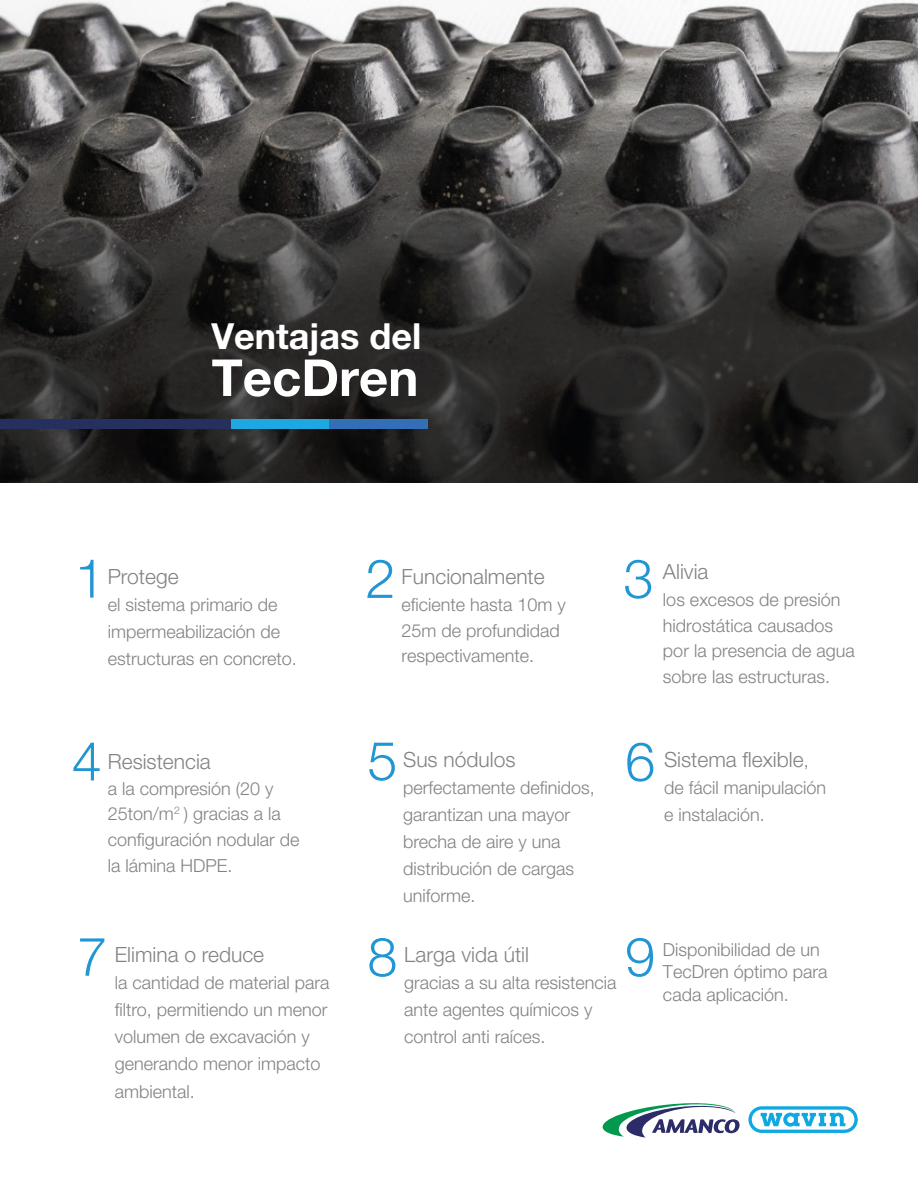
<style>
.page{position:relative;width:918px;height:1188px;background:#fff}
.page>*{position:absolute;margin:0;border:0;box-sizing:border-box;transform-origin:0 0}
.t1{font:300 54px "Helvetica Neue LT Std";color:#2295d3}
.t2{font:700 51px "Helvetica Neue LT Std";color:#fff}
.t3{font:700 36px "Helvetica Neue LT Std";color:#fff}
.t4{font:300 21px "Helvetica Neue LT Std";color:#818282}
.t5{font:300 18px/27px "Helvetica Neue LT Std";color:#818282}
.t6{font:300 18px/22.5px "Helvetica Neue LT Std";color:#818181}
.t7{font:300 10.5px "Helvetica Neue LT Std";color:#818282}
.s1{font-size:18px}
</style>
<div class="page">
<svg style="left:0;top:0;width:918px;height:482px;background:#464444"></svg>
<div style="left:329px;top:420px;width:98px;height:9px;background:#326fb6"></div>
<div style="left:230px;top:420px;width:99px;height:9px;background:#1ea8e1"></div>
<div style="left:0;top:420px;width:230px;height:9px;background:#25305e"></div>
<svg style="left:602px;top:1103px;width:138px;height:35px"></svg>
<svg style="left:748px;top:1106px;width:110px;height:27px"></svg>
<h3 class="t3" style="left:212px;top:313px;width:211px">Ventajas del</h3>
<h2 class="t2" style="left:212px;top:346px;width:208px">TecDren</h2>
<h1 class="t1" style="left:75px;top:545px;width:32px">1</h1>
<p class="t4" style="left:108px;top:564px;width:72px">Protege</p>
<p class="t5" style="left:108px;top:591px;width:171px">el sistema primario de</p>
<p class="t5" style="left:108px;top:618px;width:191px">impermeabilización de estructuras en concreto.</p>
<h1 class="t1" style="left:365px;top:546px;width:32px">2</h1>
<h1 class="t1" style="left:623px;top:546px;width:32px">3</h1>
<p class="t4" style="left:402px;top:564px;width:145px">Funcionalmente</p>
<p class="t5" style="left:402px;top:592px;width:166px;line-height:25.5px">eficiente hasta 10m y<br>25m de profundidad respectivamente.</p>
<p class="t4" style="left:663px;top:559px;width:47px">Alivia</p>
<p class="t5" style="left:663px;top:587px;width:193px;line-height:25.5px">los excesos de presión hidrostática causados por la presencia de agua sobre las estructuras.</p>
<h1 class="t1" style="left:72px;top:728px;width:32px">4</h1>
<h1 class="t1" style="left:367px;top:728px;width:32px">5</h1>
<h1 class="t1" style="left:625px;top:729px;width:32px">6</h1>
<p class="t4" style="left:108px;top:748px;width:105px">Resistencia</p>
<p class="t4" style="left:403px;top:747px;width:114px">Sus nódulos</p>
<p class="t5" style="left:403px;top:774px;width:193px">perfectamente definidos, garantizan una mayor brecha de aire y una distribución de cargas uniforme.</p>
<p class="t5" style="left:108px;top:775px;width:193px;line-height:25.5px">a la compresión (20 y<br>25ton/m ) gracias a la configuración nodular de la lámina HDPE.</p>
<p class="t7" style="left:174px;top:803px;width:7px">2</p>
<p class="t4" style="left:664px;top:747px;width:146px">Sistema flexible<span class="s1">,</span></p>
<p class="t5" style="left:664px;top:774px;width:164px">de fácil manipulación e instalación.</p>
<h1 class="t1" style="left:77px;top:924px;width:32px">7</h1>
<p class="t4" style="left:115px;top:941px;width:151px">Elimina o reduce</p>
<p class="t5" style="left:115px;top:968px;width:216px">la cantidad de material para filtro, permitiendo un menor volumen de excavación y generando menor impacto ambiental.</p>
<h1 class="t1" style="left:367px;top:924px;width:32px">8</h1>
<p class="t4" style="left:404px;top:942px;width:126px">Larga vida útil</p>
<p class="t5" style="left:404px;top:969px;width:214px">gracias a su alta resistencia ante agentes químicos y control anti raíces.</p>
<h1 class="t1" style="left:625px;top:924px;width:32px">9</h1>
<p class="t6" style="left:663px;top:938px;width:166px">Disponibilidad de un<br>TecDren óptimo para cada aplicación.</p>
</div>
